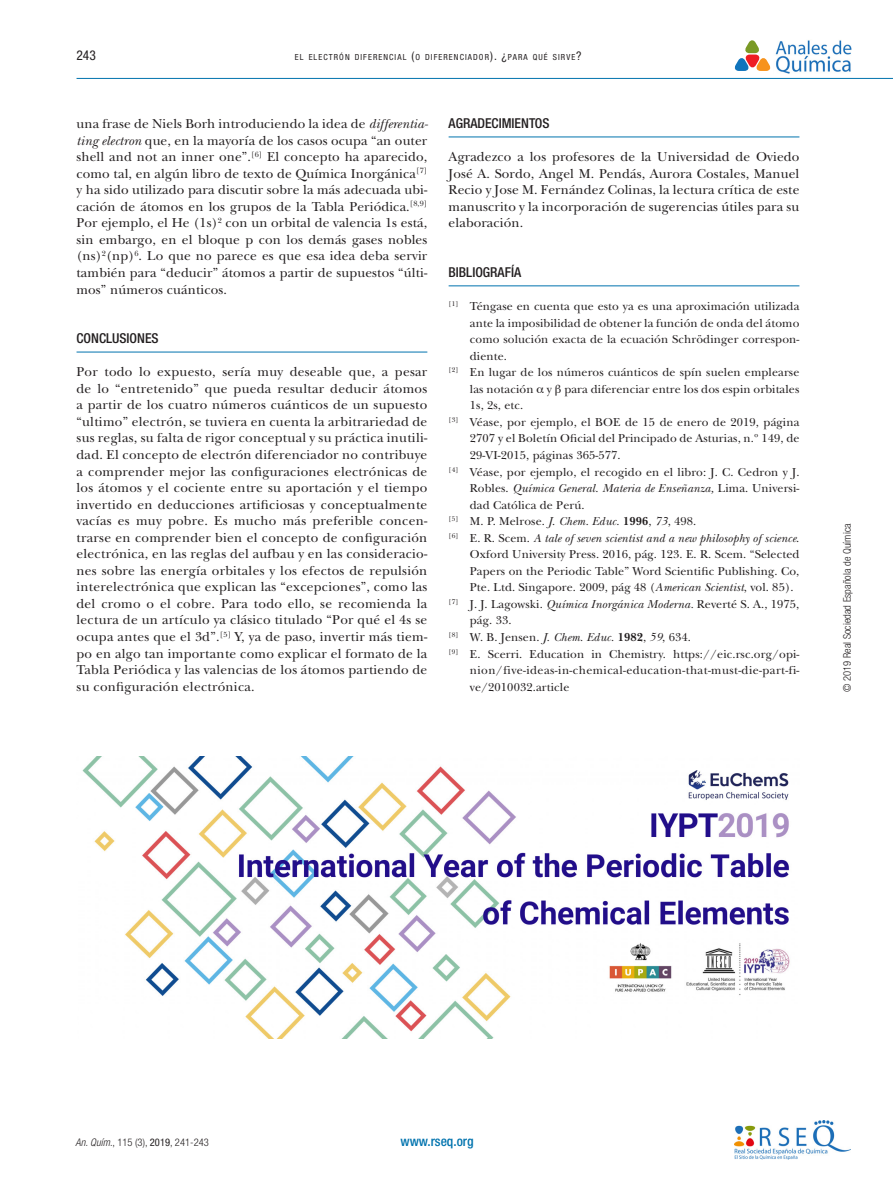
<style>
.page{position:relative;width:893px;height:1191px;background:#fff}
.page>*{position:absolute;margin:0;border:0;box-sizing:border-box;transform-origin:0 0}
.epigrafe{font:500 condensed 13.65px "Helvetica Neue LT Std";color:#231f20}
.texto_sin_sangria{font:13.5px/16.5px "New Baskerville Std";letter-spacing:.015em;color:#231f20;text-align:justify}
.texto_corrido{font:13.5px/16.5px "New Baskerville Std";letter-spacing:.01em;color:#231f20;text-align:justify}
.t1{font:500 condensed 13.5px "Helvetica Neue LT Std";color:#0073ae}
.t2{font:condensed 13.5px "Helvetica Neue LT Std";color:#231f20}
.biblio{font:12px/16.5px "New Baskerville Std";letter-spacing:.01em;color:#231f20;text-align:justify}
.t3{font:300 condensed 10.5px "Helvetica Neue LT Std";letter-spacing:.005em;color:#231f20}
.t4{font:condensed 8.4px "Helvetica Neue LT Std";letter-spacing:.13em;color:#231f20}
.s1{font-size:12px}
.s2{font-style:italic}
.s3{font-weight:700}
.s4{font-weight:400}
</style>
<div class="page">
<img style="left:775px;top:40px;width:76px;height:34px">
<svg style="left:735px;top:40px;width:35px;height:31px"></svg>
<hr style="left:77px;top:78px;width:816px;height:1px;background:#0073ae">
<img style="left:734px;top:1120px;width:117px;height:39px">
<hr style="left:77px;top:352px;width:350px;height:1px;background:#0073ae">
<hr style="left:449px;top:137px;width:350px;height:1px;background:#0073ae">
<hr style="left:449px;top:285px;width:350px;height:1px;background:#0073ae">
<img style="left:82px;top:756px;width:708px;height:282px">
<p class="t2" style="left:76px;top:48px;width:21px">243</p>
<p class="t4" style="left:295px;top:52px;width:288px">EL ELECTRÓN DIFERENCIAL <span class="s1">(</span>O DIFERENCIADOR<span class="s1">). ¿</span>PARA QUÉ SIRVE<span class="s1">?</span></p>
<p class="texto_corrido" style="left:77px;top:115px;width:353px">una frase de Niels Borh introduciendo la idea de <span class="s2">differentia&shy;ting electron</span> que, en la mayoría de los casos ocupa “an outer shell and not an inner one”.<sup>[6]</sup> El concepto ha aparecido, como tal, en algún libro de texto de Química Inorgánica<sup>[7] </sup>y ha sido utilizado para discutir sobre la más adecuada ubi&shy;cación de átomos en los grupos de la Tabla Periódica.<sup>[8,9] </sup>Por ejemplo, el He (1s)<sup>2</sup> con un orbital de valencia 1s está, sin embargo, en el bloque p con los demás gases nobles (ns)<sup>2</sup>(np)<sup>6</sup>. Lo que no parece es que esa idea deba servir también para “deducir” átomos a partir de supuestos “últi&shy;mos” números cuánticos.</p>
<p class="epigrafe" style="left:77px;top:330px;width:84px">CONCLUSIONES</p>
<p class="texto_sin_sangria" style="left:77px;top:364px;width:352px">Por todo lo expuesto, sería muy deseable que, a pesar de lo “entretenido” que pueda resultar deducir átomos a partir de los cuatro números cuánticos de un supuesto “ultimo” electrón, se tuviera en cuenta la arbitrariedad de sus reglas, su falta de rigor conceptual y su práctica inutili&shy;dad. El concepto de electrón diferenciador no contribuye a comprender mejor las configuraciones electrónicas de los átomos y el cociente entre su aportación y el tiempo invertido en deducciones artificiosas y conceptualmente vacías es muy pobre. Es mucho más preferible concen&shy;trarse en comprender bien el concepto de configuración electrónica, en las reglas del aufbau y en las consideracio&shy;nes sobre las energía orbitales y los efectos de repulsión interelectrónica que explican las “excepciones”, como las del cromo o el cobre. Para todo ello, se recomienda la lectura de un artículo ya clásico titulado “Por qué el 4s se ocupa antes que el 3d”.<sup>[5]</sup> Y, ya de paso, invertir más tiem&shy;po en algo tan importante como explicar el formato de la Tabla Periódica y las valencias de los átomos partiendo de su configuración electrónica.</p>
<p class="epigrafe" style="left:449px;top:115px;width:102px">AGRADECIMIENTOS</p>
<p class="texto_sin_sangria" style="left:449px;top:149px;width:352px">Agradezco a los profesores de la Universidad de Oviedo José A. Sordo, Angel M. Pendás, Aurora Costales, Manuel Recio y Jose M. Fernández Colinas, la lectura crítica de este manuscrito y la incorporación de sugerencias útiles para su elaboración.</p>
<p class="epigrafe" style="left:449px;top:264px;width:74px">BIBLIOGRAFÍA</p>
<p class="biblio" style="left:470px;top:298px;width:331px;text-indent:-21px"><sup>[1]</sup> Téngase en cuenta que esto ya es una aproximación utilizada ante la imposibilidad de obtener la función de onda del átomo como solución exacta de la ecuación Schrödinger correspon&shy;diente.</p>
<p class="biblio" style="left:470px;top:364px;width:331px;text-indent:-21px"><sup>[2]</sup> En lugar de los números cuánticos de spín suelen emplearse las notación y para diferenciar entre los dos espin orbitales 1s, 2s, etc.</p>
<p class="biblio" style="left:470px;top:414px;width:331px;text-indent:-21px"><sup>[3]</sup> Véase, por ejemplo, el BOE de 15 de enero de 2019, página 2707 y el Boletín Oficial del Principado de Asturias, n.º 149, de 29-VI-2015, páginas 365-577.</p>
<p class="biblio" style="left:470px;top:463px;width:331px;text-indent:-21px"><sup>[4]</sup> Véase, por ejemplo, el recogido en el libro: J. C. Cedron y J.<br>Robles. <span class="s2">Química General. Materia de Enseñanza,</span> Lima. Universi&shy;dad Católica de Perú.</p>
<p class="biblio" style="left:449px;top:513px;width:249px"><sup>[5]</sup> M. P. Melrose. <span class="s2">J. Chem. Educ.</span> <span class="s3">1996</span>, <span class="s2">73</span>, 498.</p>
<p class="biblio" style="left:470px;top:529px;width:331px;text-indent:-21px"><sup>[6]</sup> E. R. Scem. <span class="s2">A tale of seven scientist and a new philosophy of science</span>.<br>Oxford University Press. 2016, pág. 123. E. R. Scem. “Selected Papers on the Periodic Table” Word Scientific Publishing. Co, Pte. Ltd. Singapore. 2009, pág 48 (<span class="s2">American Scientist</span>, vol. 85).</p>
<p class="biblio" style="left:470px;top:596px;width:331px;text-indent:-21px"><sup>[7]</sup> J. J. Lagowski. <span class="s2">Química Inorgánica Moderna.</span> Reverté S. A., 1975, pág. 33.</p>
<p class="biblio" style="left:449px;top:629px;width:244px"><sup>[8]</sup> W. B. Jensen. <span class="s2">J. Chem. Educ.</span> <span class="s3">1982</span>, <span class="s2">59</span>, 634.</p>
<p class="biblio" style="left:470px;top:645px;width:331px;text-indent:-21px"><sup>[9]</sup> E. Scerri. Education in Chemistry. https://eic.rsc.org/opi&shy;nion/five-ideas-in-chemical-education-that-must-die-part-fi&shy;ve/2010032.article</p>
<p class="t3" style="left:841px;top:692px;width:170px;rotate:-90deg">© 2019 Real Sociedad Española de Química</p>
<p class="t3" style="left:75px;top:1136px;width:135px"><span class="s2">An. Quím</span>., 115 (3), <span class="s4">2019</span>, 241-243</p>
<p class="t1" style="left:400px;top:1133px;width:75px">www.rseq.org</p>
</div>
